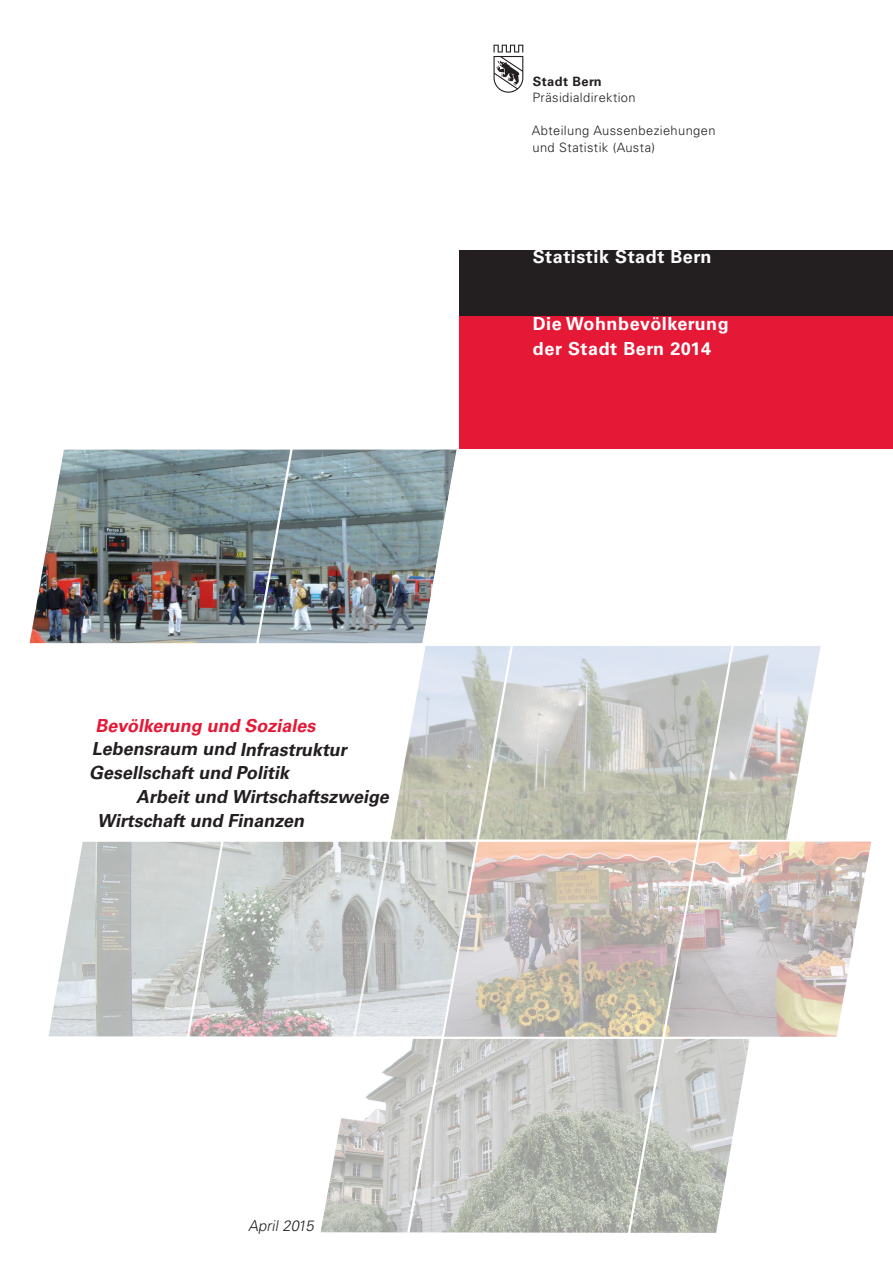
<style>
.page{position:relative;width:893px;height:1263px;background:#fff}
.page>*{position:absolute;margin:0;border:0;box-sizing:border-box;transform-origin:0 0}
.t1{font:italic 700 18px/23.7px "Univers LT Std";color:#231f20}
.t2{font:700 18px/24.8px "Univers LT Std";letter-spacing:.03em;color:#fff}
.t3{font:italic 700 18px "Univers LT Std";color:#e51836}
.t4{font:italic 300 15px "Univers LT Std";color:#231f20}
.t5{font:300 12.9px/16.5px "Univers LT Std";letter-spacing:.03em;color:#231f20}
.t6{font:700 12.9px "Univers LT Std";letter-spacing:.03em;color:#231f20}
</style>
<div class="page">
<img style="left:30px;top:450px;width:315px;height:193px">
<img style="left:48px;top:842px;width:297px;height:194px">
<img style="left:526px;top:646px;width:295px;height:194px">
<img style="left:321px;top:1039px;width:429px;height:194px">
<img style="left:526px;top:841px;width:345px;height:196px">
<svg style="left:400px;top:646px;width:126px;height:587px;background:#c9c8c3"></svg>
<svg style="left:623px;top:646px;width:123px;height:587px;background:#c9c7c1"></svg>
<svg style="left:345px;top:448px;width:116px;height:630px"></svg>
<img style="left:178px;top:449px;width:136px;height:588px">
<div style="left:459px;top:316px;width:434px;height:132px;background:#e51836"></div>
<div style="left:459px;top:250px;width:434px;height:66px;background:#231f20"></div>
<svg style="left:493px;top:45px;width:30px;height:48px"></svg>
<p class="t6" style="left:533px;top:74px;width:70px">Stadt Bern</p>
<p class="t5" style="left:533px;top:90px;width:105px">Präsidialdirektion</p>
<p class="t5" style="left:532px;top:123px;width:185px">Abteilung Aussenbeziehungen und Statistik (Austa)</p>
<p class="t2" style="left:533px;top:245px;width:180px">Statistik Stadt Bern</p>
<p class="t2" style="left:533px;top:311px;width:198px">Die Wohnbevölkerung der Stadt Bern 2014</p>
<p class="t3" style="left:95px;top:715px;width:225px">Bevölkerung und Soziales</p>
<p class="t1" style="left:89px;top:737px;width:263px">Lebensraum und Infrastruktur<br>Gesellschaft und Politik</p>
<p class="t1" style="left:97px;top:785px;width:297px;text-indent:39px">Arbeit und Wirtschaftszweige<br>Wirtschaft und Finanzen</p>
<p class="t4" style="left:248px;top:1217px;width:70px">April 2015</p>
</div>
